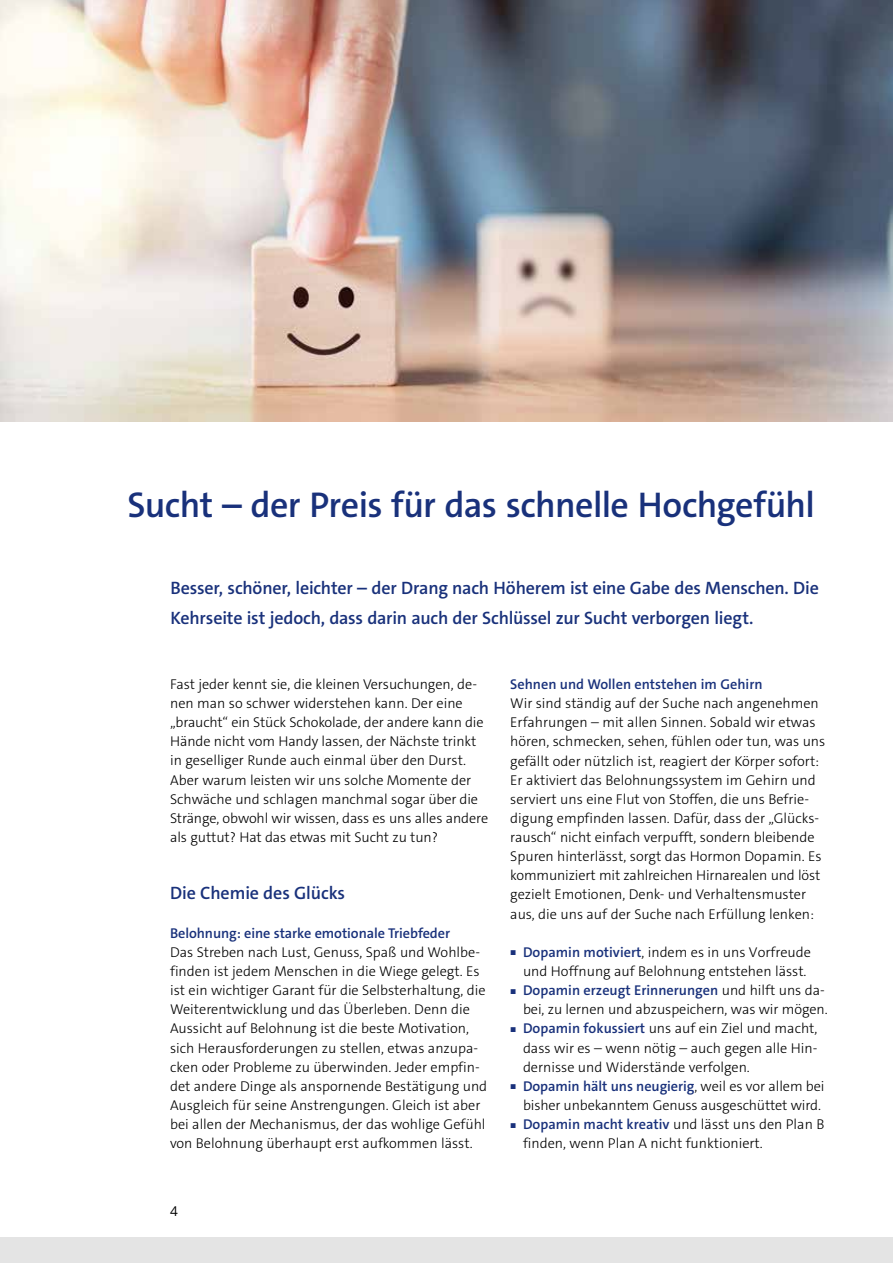
<style>
.page{position:relative;width:893px;height:1263px;background:#fff}
.page>*{position:absolute;margin:0;border:0;box-sizing:border-box;transform-origin:0 0}
.t1{font:600 36px "The Sans C4 s";letter-spacing:-.015em;color:#19317b}
.t2{font:600 18px/30px "The Sans C4 s";letter-spacing:-.01em;color:#19317b}
.t3{font:300 14.25px/19.2px "The Sans C4 s";color:#000}
.t4{font:600 14.25px "The Sans C4 s";color:#19317b}
.t5{font:13.5px "Open Sans";color:#000}
.s1{font-family:"The Sans Light Expert";font-weight:400;font-size:7.2px;color:#19317b}
.s2{font-weight:600;color:#19317b}
.s3{font-family:"The Sans Light Expert";font-weight:400;font-size:7.2px}
.s4{font-weight:300;color:#000}
</style>
<div class="page">
<div style="left:0;top:1237px;width:893px;height:26px;background:#e4e4e4"></div>
<img style="left:0;top:0;width:893px;height:421px">
<h1 class="t1" style="left:128px;top:481px;width:689px">Sucht – der Preis für das schnelle Hochgefühl</h1>
<p class="t2" style="left:170px;top:573px;width:650px">Besser, schöner, leichter – der Drang nach Höherem ist eine Gabe des Menschen. Die<br>Kehrseite ist jedoch, dass darin auch der Schlüssel zur Sucht verborgen liegt.</p>
<p class="t3" style="left:170px;top:675px;width:320px">Fast jeder kennt sie, die kleinen Versuchungen, de&shy;nen man so schwer widerstehen kann. Der eine „braucht“ ein Stück Schokolade, der andere kann die Hände nicht vom Handy lassen, der Nächste trinkt in geselliger Runde auch einmal über den Durst.<br>Aber warum leisten wir uns solche Momente der Schwäche und schlagen manchmal sogar über die Stränge, obwohl wir wissen, dass es uns alles andere als guttut? Hat das etwas mit Sucht zu tun?</p>
<p class="t2" style="left:170px;top:878px;width:177px">Die Chemie des Glücks</p>
<p class="t4" style="left:170px;top:924px;width:281px">Belohnung: eine starke emotionale Triebfeder</p>
<p class="t3" style="left:170px;top:942px;width:319px">Das Streben nach Lust, Genuss, Spaß und Wohlbe&shy;finden ist jedem Menschen in die Wiege gelegt. Es ist ein wichtiger Garant für die Selbsterhaltung, die Weiterentwicklung und das Überleben. Denn die Aussicht auf Belohnung ist die beste Motivation, sich Herausforderungen zu stellen, etwas anzupa&shy;cken oder Probleme zu überwinden. Jeder empfin&shy;det andere Dinge als anspornende Bestätigung und Ausgleich für seine Anstrengungen. Gleich ist aber bei allen der Mechanismus, der das wohlige Gefühl von Belohnung überhaupt erst aufkommen lässt.</p>
<p class="t5" style="left:170px;top:1202px;width:9px">4</p>
<p class="t4" style="left:510px;top:675px;width:254px">Sehnen und Wollen entstehen im Gehirn</p>
<p class="t3" style="left:510px;top:694px;width:317px">Wir sind ständig auf der Suche nach angenehmen Erfahrungen – mit allen Sinnen. Sobald wir etwas hören, schmecken, sehen, fühlen oder tun, was uns gefällt oder nützlich ist, reagiert der Körper sofort:<br>Er aktiviert das Belohnungssystem im Gehirn und serviert uns eine Flut von Stoffen, die uns Befrie&shy;digung empfinden lassen. Dafür, dass der „Glücks&shy;rausch“ nicht einfach verpufft, sondern bleibende Spuren hinterlässt, sorgt das Hormon Dopamin. Es kommuniziert mit zahlreichen Hirnarealen und löst gezielt Emotionen, Denk- und Verhaltensmuster aus, die uns auf der Suche nach Erfüllung lenken:</p>
<p class="t3" style="left:510px;top:942px;width:302px"><span class="s1">ó</span> <span class="s2">Dopamin motiviert</span>, indem es in uns Vorfreude</p>
<p class="t3" style="left:523px;top:962px;width:285px">und Hoffnung auf Belohnung entstehen lässt.</p>
<p class="t4" style="left:510px;top:981px;width:316px"><span class="s3">ó</span> Dopamin erzeugt Erinnerungen <span class="s4">und hilft uns da-</span></p>
<p class="t3" style="left:523px;top:1000px;width:306px">bei, zu lernen und abzuspeichern, was wir mögen.</p>
<p class="t3" style="left:510px;top:1019px;width:309px"><span class="s1">ó</span> <span class="s2">Dopamin fokussiert</span> uns auf ein Ziel und macht,</p>
<p class="t3" style="left:523px;top:1038px;width:296px">dass wir es – wenn nötig – auch gegen alle Hin-</p>
<p class="t3" style="left:523px;top:1057px;width:228px">dernisse und Widerstände verfolgen.</p>
<p class="t4" style="left:510px;top:1077px;width:316px"><span class="s3">ó</span> Dopamin hält uns neugierig<span class="s4">, weil es vor allem bei</span></p>
<p class="t3" style="left:523px;top:1095px;width:299px">bisher unbekanntem Genuss ausgeschüttet wird.</p>
<p class="t4" style="left:510px;top:1115px;width:316px"><span class="s3">ó</span> Dopamin macht kreativ <span class="s4">und lässt uns den Plan B</span></p>
<p class="t3" style="left:523px;top:1134px;width:241px">finden, wenn Plan A nicht funktioniert.</p>
</div>
